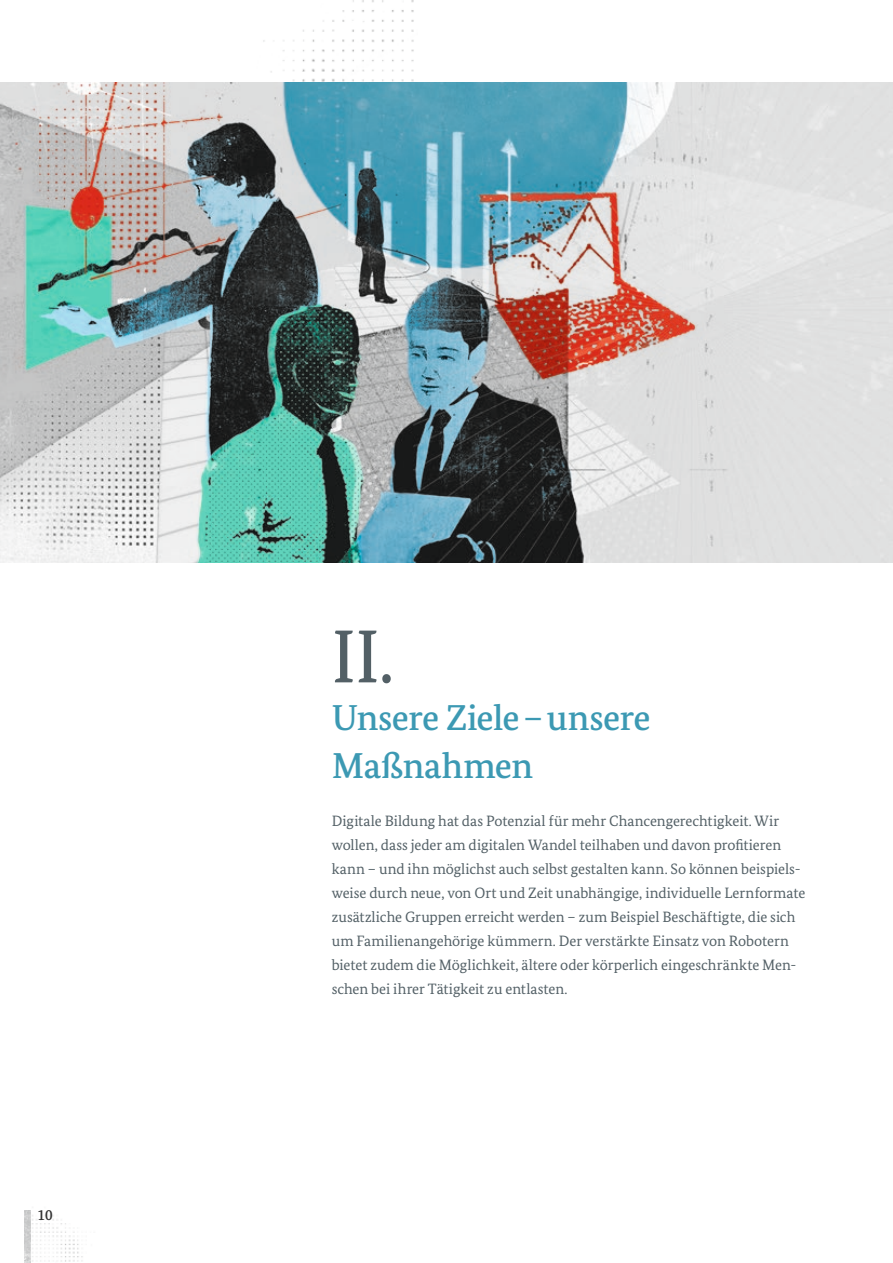
<style>
.page{position:relative;width:893px;height:1263px;background:#fff}
.page>*{position:absolute;margin:0;border:0;box-sizing:border-box;transform-origin:0 0}
.t1{font:500 75px "Bundes Serif";color:#536066;scale:.9 1}
.t2{font:500 36px/48px "Bundes Serif";letter-spacing:-.015em;color:#3c99b3}
.t3{font:15px/24px "Bundes Serif";letter-spacing:-.005em;color:#536066}
.t4{font:500 15px "Bundes Serif";color:#323232}
</style>
<div class="page">
<img style="left:32px;top:1215px;width:51px;height:47px">
<img style="left:24px;top:1210px;width:6px;height:53px">
<img style="left:263px;top:0;width:151px;height:82px">
<img style="left:0;top:82px;width:893px;height:480px">
<p class="t4" style="left:37px;top:1205px;width:17px">10</p>
<h1 class="t1" style="left:332px;top:611px;width:70px">II.</h1>
<h2 class="t2" style="left:332px;top:693px;width:320px">Unsere Ziele–unsere<br>Maßnahmen</h2>
<p class="t3" style="left:332px;top:809px;width:475px">Digitale Bildung hat das Potenzial für mehr Chancengerechtigkeit. Wir wollen, dass jeder am digitalen Wandel teilhaben und davon profitieren kann – und ihn möglichst auch selbst gestalten kann. So können beispiels&shy;weise durch neue, von Ort und Zeit unabhängige, individuelle Lernformate zusätzliche Gruppen erreicht werden – zum Beispiel Beschäftigte, die sich um Familienangehörige kümmern. Der verstärkte Einsatz von Robotern bietet zudem die Möglichkeit, ältere oder körperlich eingeschränkte Men&shy;schen bei ihrer Tätigkeit zu entlasten.</p>
</div>
